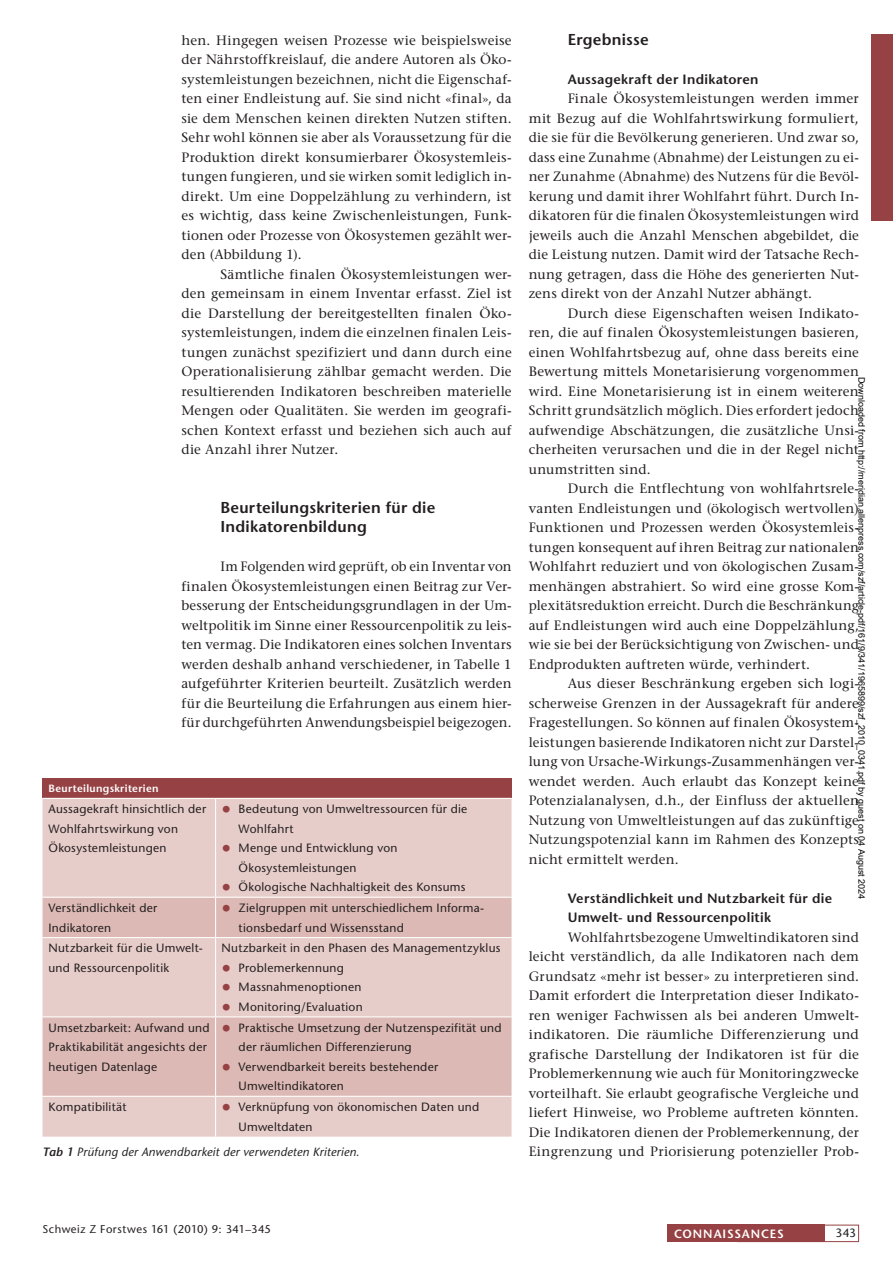
<style>
.page{position:relative;width:893px;height:1263px;background:#fff}
.page>*{position:absolute;margin:0;border:0;box-sizing:border-box;transform-origin:0 0}
.t1{font:600 15.75px/19.5px "Stone Sans Std";letter-spacing:.015em;color:#231f20}
.t2{font:500 13.5px/19.5px "Stone Serif Std";letter-spacing:.02em;color:#231f20;text-align:justify}
.t3{font:600 13.5px/19.5px "Stone Sans Std";letter-spacing:.02em;color:#231f20}
.t4{font:500 12px/19.5px "Stone Sans Std";letter-spacing:.02em;color:#231f20}
.t5{font:italic 500 12px "Stone Sans Std";letter-spacing:.015em;color:#231f20}
.t6{font:600 12px "Stone Sans Std";color:#fff}
.t7{font:500 11.25px "Stone Sans Std";letter-spacing:.04em;color:#231f20}
.t8{font:600 10.5px "Stone Sans Std";letter-spacing:.03em;color:#fff}
.t9{font:9px "Arial";color:#000}
.s1{font-size:19.5px;color:#964244}
.s2{font-weight:600}
</style>
<div class="page">
<div style="left:872px;top:34px;width:21px;height:186px;background:#964244"></div>
<div style="left:737px;top:1225px;width:122px;height:17px;border:1px solid #964244"></div>
<div style="left:668px;top:1225px;width:157px;height:17px;background:#964244"></div>
<div style="left:43px;top:779px;width:469px;height:19px;background:#964244"></div>
<div style="left:43px;top:799px;width:469px;height:337px;background:#e7cdc9"></div>
<svg style="left:43px;top:898px;width:469px;height:198px;background:#e0c1bc"></svg>
<hr style="left:215px;top:799px;width:1px;height:98px;background:#fff">
<hr style="left:43px;top:897px;width:173px;height:1px;background:#fff">
<hr style="left:216px;top:897px;width:296px;height:1px;background:#fff">
<hr style="left:215px;top:898px;width:1px;height:39px;background:#fff">
<hr style="left:43px;top:937px;width:173px;height:1px;background:#fff">
<hr style="left:216px;top:937px;width:296px;height:1px;background:#fff">
<hr style="left:215px;top:938px;width:1px;height:78px;background:#fff">
<hr style="left:43px;top:1016px;width:173px;height:1px;background:#fff">
<hr style="left:216px;top:1016px;width:296px;height:1px;background:#fff">
<hr style="left:215px;top:1017px;width:1px;height:79px;background:#fff">
<hr style="left:43px;top:1096px;width:173px;height:1px;background:#fff">
<hr style="left:216px;top:1096px;width:296px;height:1px;background:#fff">
<hr style="left:215px;top:1097px;width:1px;height:39px;background:#fff">
<p class="t2" style="left:181px;top:30px;width:332px">hen. Hingegen weisen Prozesse wie beispielsweise der Nährstoffkreislauf, die andere Autoren als Öko&shy;systemleistungen bezeichnen, nicht die Eigenschaf&shy;ten einer Endleistung auf. Sie sind nicht «final», da sie dem Menschen keinen direkten Nutzen stiften.<br>Sehr wohl können sie aber als Voraussetzung für die Produktion direkt konsumierbarer Ökosystemleis&shy;tungen fungieren, und sie wirken somit lediglich in&shy;direkt. Um eine Doppelzählung zu verhindern, ist es wichtig, dass keine Zwischenleistungen, Funk&shy;tionen oder Prozesse von Ökosystemen gezählt wer&shy;den (Abbildung 1).</p>
<p class="t2" style="left:181px;top:264px;width:332px;text-indent:39px">Sämtliche finalen Ökosystemleistungen wer&shy;den gemeinsam in einem Inventar erfasst. Ziel ist die Darstellung der bereitgestellten finalen Öko&shy;systemleistungen, indem die einzelnen finalen Leis&shy;tungen zunächst spezifiziert und dann durch eine Operationalisierung zählbar gemacht werden. Die resultierenden Indikatoren beschreiben materielle Mengen oder Qualitäten. Sie werden im geografi&shy;schen Kontext erfasst und beziehen sich auch auf die Anzahl ihrer Nutzer.</p>
<p class="t1" style="left:220px;top:497px;width:216px">Beurteilungskriterien für die indikatorenbildung</p>
<p class="t2" style="left:181px;top:557px;width:332px;text-indent:39px">Im Folgenden wird geprüft, ob ein Inventar von finalen Ökosystemleistungen einen Beitrag zur Ver&shy;besserung der Entscheidungsgrundlagen in der Um&shy;weltpolitik im Sinne einer Ressourcenpolitik zu leis&shy;ten vermag. Die Indikatoren eines solchen Inventars werden deshalb anhand verschiedener, in Tabelle 1 aufgeführter Kriterien beurteilt. Zusätzlich werden für die Beurteilung die Erfahrungen aus einem hier&shy;für durchgeführten Anwendungsbeispiel beigezogen.</p>
<p class="t8" style="left:49px;top:782px;width:112px">Beurteilungskriterien</p>
<p class="t4" style="left:49px;top:799px;width:159px">Aussagekraft hinsichtlich der<br>Wohlfahrtswirkung von<br>Ökosystemleistungen</p>
<p class="t4" style="left:239px;top:799px;width:230px;text-indent:-17px"><span class="s1">•</span> Bedeutung von Umweltressourcen für die<br>Wohlfahrt</p>
<p class="t4" style="left:239px;top:838px;width:160px;text-indent:-17px"><span class="s1">•</span> Menge und Entwicklung von<br>Ökosystemleistungen</p>
<p class="t4" style="left:222px;top:877px;width:245px"><span class="s1">•</span> Ökologische Nachhaltigkeit des Konsums</p>
<p class="t4" style="left:49px;top:898px;width:110px">Verständlichkeit der<br>Indikatoren</p>
<p class="t4" style="left:239px;top:898px;width:247px;text-indent:-17px"><span class="s1">•</span> Zielgruppen mit unterschiedlichem Informa&shy;tionsbedarf und Wissensstand</p>
<p class="t4" style="left:49px;top:938px;width:156px">Nutzbarkeit für die Umwelt&shy;und Ressourcenpolitik</p>
<p class="t4" style="left:222px;top:938px;width:280px">Nutzbarkeit in den Phasen des Managementzyklus</p>
<p class="t4" style="left:222px;top:958px;width:124px"><span class="s1">•</span> Problemerkennung</p>
<p class="t4" style="left:222px;top:977px;width:141px"><span class="s1">•</span> Massnahmenoptionen</p>
<p class="t4" style="left:222px;top:997px;width:143px"><span class="s1">•</span> Monitoring/Evaluation</p>
<p class="t4" style="left:49px;top:1018px;width:163px">Umsetzbarkeit: Aufwand und<br>Praktikabilität angesichts der heutigen Datenlage</p>
<p class="t4" style="left:239px;top:1018px;width:264px;text-indent:-17px"><span class="s1">•</span> Praktische Umsetzung der Nutzenspezifität und der räumlichen Differenzierung</p>
<p class="t4" style="left:239px;top:1057px;width:201px;text-indent:-17px"><span class="s1">•</span> Verwendbarkeit bereits bestehender<br>Umweltindikatoren</p>
<p class="t4" style="left:49px;top:1097px;width:79px">Kompatibilität</p>
<p class="t4" style="left:239px;top:1097px;width:242px;text-indent:-17px"><span class="s1">•</span> Verknüpfung von ökonomischen Daten und<br>Umweltdaten</p>
<p class="t1" style="left:568px;top:29px;width:82px">ergebnisse</p>
<p class="t3" style="left:568px;top:69px;width:192px">aussagekraft der indikatoren</p>
<p class="t2" style="left:529px;top:89px;width:332px;text-indent:39px">Finale Ökosystemleistungen werden immer mit Bezug auf die Wohlfahrtswirkung formuliert, die sie für die Bevölkerung generieren. Und zwar so, dass eine Zunahme (Abnahme) der Leistungen zu ei&shy;ner Zunahme (Abnahme) des Nutzens für die Bevöl&shy;kerung und damit ihrer Wohlfahrt führt. Durch In&shy;dikatoren für die finalen Ökosystemleistungen wird jeweils auch die Anzahl Menschen abgebildet, die die Leistung nutzen. Damit wird der Tatsache Rech&shy;nung getragen, dass die Höhe des generierten Nut&shy;zens direkt von der Anzahl Nutzer abhängt.</p>
<p class="t2" style="left:529px;top:303px;width:332px;text-indent:39px">Durch diese Eigenschaften weisen Indikato&shy;ren, die auf finalen Ökosystemleistungen basieren, einen Wohlfahrtsbezug auf, ohne dass bereits eine Bewertung mittels Monetarisierung vorgenommen wird. Eine Monetarisierung ist in einem weiteren Schritt grundsätzlich möglich. Dies erfordert jedoch aufwendige Abschätzungen, die zusätzliche Unsi&shy;cherheiten verursachen und die in der Regel nicht unumstritten sind.</p>
<p class="t2" style="left:529px;top:479px;width:332px;text-indent:39px">Durch die Entflechtung von wohlfahrtsrele&shy;vanten Endleistungen und (ökologisch wertvollen)<br>Funktionen und Prozessen werden Ökosystemleis&shy;tungen konsequent auf ihren Beitrag zur nationalen Wohlfahrt reduziert und von ökologischen Zusam&shy;menhängen abstrahiert. So wird eine grosse Kom&shy;plexitätsreduktion erreicht. Durch die Beschränkung auf Endleistungen wird auch eine Doppelzählung, wie sie bei der Berücksichtigung von Zwischen- und Endprodukten auftreten würde, verhindert.</p>
<p class="t2" style="left:529px;top:674px;width:332px;text-indent:39px">Aus dieser Beschränkung ergeben sich logi&shy;scherweise Grenzen in der Aussagekraft für andere Fragestellungen. So können auf finalen Ökosystem&shy;leistungen basierende Indikatoren nicht zur Darstel&shy;lung von Ursache-Wirkungs-Zusammenhängen ver&shy;wendet werden. Auch erlaubt das Konzept keine Potenzialanalysen, d.h., der Einfluss der aktuellen Nutzung von Umweltleistungen auf das zukünftige Nutzungspotenzial kann im Rahmen des Konzepts nicht ermittelt werden.</p>
<p class="t3" style="left:568px;top:888px;width:266px">Verständlichkeit und nutzbarkeit für die<br>Umwelt- und Ressourcenpolitik</p>
<p class="t2" style="left:529px;top:927px;width:332px;text-indent:39px">Wohlfahrtsbezogene Umweltindikatoren sind leicht verständlich, da alle Indikatoren nach dem Grundsatz «mehr ist besser» zu interpretieren sind.<br>Damit erfordert die Interpretation dieser Indikato&shy;ren weniger Fachwissen als bei anderen Umwelt&shy;indikatoren. Die räumliche Differenzierung und grafische Darstellung der Indikatoren ist für die Problemerkennung wie auch für Monitoringzwecke vorteilhaft. Sie erlaubt geografische Vergleiche und liefert Hinweise, wo Probleme auftreten könnten.<br>Die Indikatoren dienen der Problemerkennung, der</p>
<p class="t9" style="left:865px;top:377px;width:524px;rotate:90deg">Downloaded from http://meridian.allenpress.com/szf/article-pdf/161/9/341/1965899/szf_2010_0341.pdf by guest on 04 August 2024</p>
<p class="t5" style="left:43px;top:1145px;width:319px"><span class="s2">Tab 1</span> Prüfung der Anwendbarkeit der verwendeten Kriterien.</p>
<p class="t2" style="left:529px;top:1142px;width:332px">Eingrenzung und Priorisierung potenzieller Prob-</p>
<p class="t7" style="left:43px;top:1222px;width:230px">Schweiz Z Forstwes 161 (2010) 9: 341–345</p>
<p class="t6" style="left:674px;top:1226px;width:111px">connaissances</p>
<p class="t4" style="left:835px;top:1223px;width:22px">343</p>
</div>
